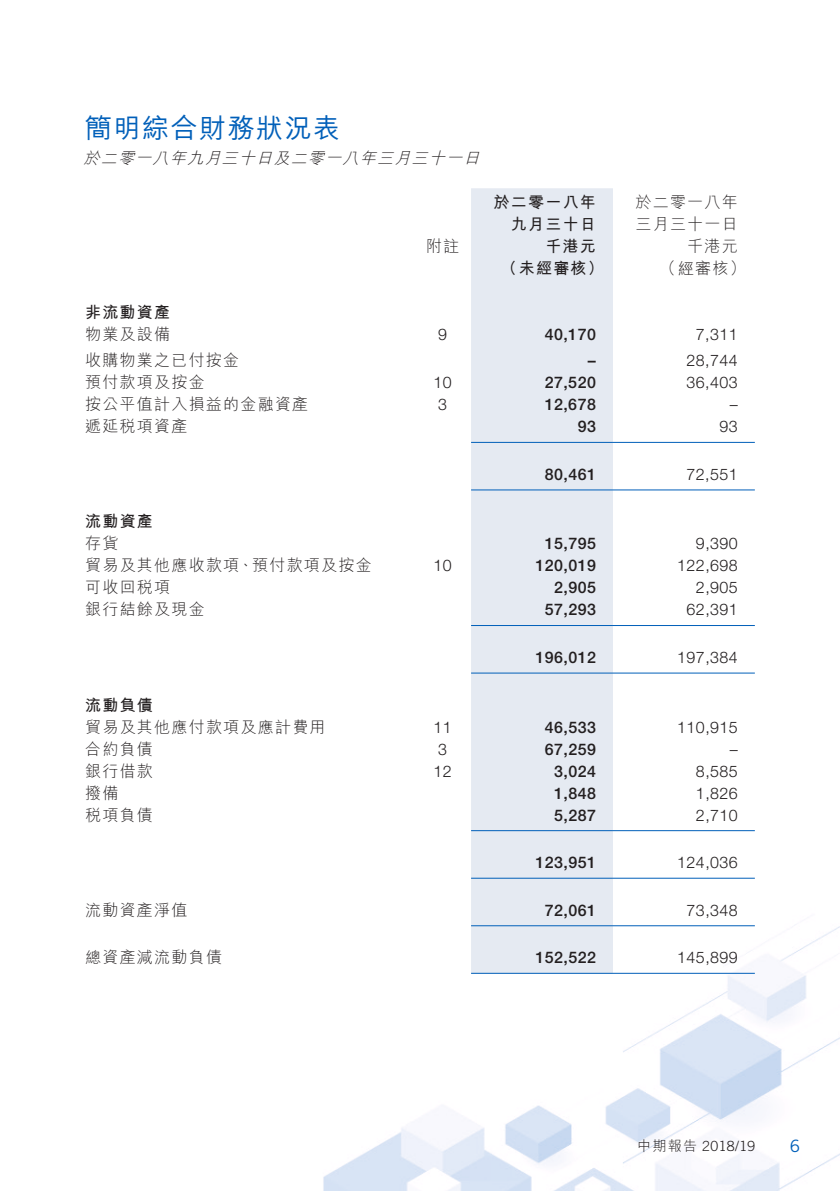
<style>
.page{position:relative;width:840px;height:1191px;background:#fff}
.page>*{position:absolute;margin:0;border:0;box-sizing:border-box;transform-origin:0 0}
.t1{font:500 27px "M Hei HK";letter-spacing:.055em;color:#005fb9}
.t2{font:17px "Trade Gothic LT Std";color:#005fb9}
.t3{font:300 16px/22px "M Hei HK";letter-spacing:.08em;color:#231f20;text-align:right}
.t4{font:300 16px "Helvetica Neue LT Std";letter-spacing:.03em;color:#231f20}
.t5{font:500 16px "Helvetica Neue LT Std";letter-spacing:.03em;color:#231f20}
.t6{font:700 16px/22px "M Hei HK";letter-spacing:.08em;color:#231f20;text-align:right}
.t7{font:italic 300 16px "M Hei HK";color:#231f20}
.t8{font:300 14px "Trade Gothic LT Std";letter-spacing:.035em;color:#231f20}
.s1{font-family:"M Hei HK"}
</style>
<div class="page">
<img style="left:323px;top:188px;width:516px;height:1003px">
<div style="left:471px;top:188px;width:141px;height:784px;background:#e5eaf2"></div>
<hr style="left:471px;top:442px;width:141px;height:1px;background:#005fb9">
<hr style="left:612px;top:442px;width:142px;height:1px;background:#005fb9">
<hr style="left:471px;top:489px;width:141px;height:1px;background:#005fb9">
<hr style="left:612px;top:489px;width:142px;height:1px;background:#005fb9">
<hr style="left:471px;top:625px;width:141px;height:1px;background:#005fb9">
<hr style="left:612px;top:625px;width:142px;height:1px;background:#005fb9">
<hr style="left:471px;top:672px;width:141px;height:1px;background:#005fb9">
<hr style="left:612px;top:672px;width:142px;height:1px;background:#005fb9">
<hr style="left:471px;top:830px;width:141px;height:1px;background:#005fb9">
<hr style="left:612px;top:830px;width:142px;height:1px;background:#005fb9">
<hr style="left:471px;top:877px;width:141px;height:1px;background:#005fb9">
<hr style="left:612px;top:877px;width:142px;height:1px;background:#005fb9">
<hr style="left:471px;top:925px;width:141px;height:1px;background:#005fb9">
<hr style="left:612px;top:925px;width:142px;height:1px;background:#005fb9">
<hr style="left:471px;top:972px;width:141px;height:1px;background:#005fb9">
<hr style="left:612px;top:972px;width:142px;height:1px;background:#005fb9">
<h1 class="t1" style="left:85px;top:108px;width:256px">簡明綜合財務狀況表</h1>
<p class="t7" style="left:83px;top:149px;width:401px">於二零一八年九月三十日及二零一八年三月三十一日</p>
<p class="t3" style="left:426px;top:235px;width:35px">附註</p>
<p class="t6" style="left:493px;top:190px;width:104px">於二零一八年九月三十日</p>
<p class="t3" style="left:635px;top:191px;width:104px">於二零一八年三月三十一日千港元</p>
<p class="t6" style="left:545px;top:234px;width:52px">千港元</p>
<p class="t6" style="left:500px;top:256px;width:105px">（未經審核）</p>
<p class="t3" style="left:659px;top:257px;width:87px">（經審核(</p>
<p class="t6" style="left:85px;top:300px;width:86px">非流動資產</p>
<p class="t3" style="left:85px;top:323px;width:86px">物業及設備</p>
<p class="t4" style="left:438px;top:325px;width:10px">9</p>
<p class="t5" style="left:544px;top:325px;width:53px">40,170</p>
<p class="t4" style="left:695px;top:325px;width:43px">7,311</p>
<p class="t3" style="left:85px;top:349px;width:155px">收購物業之已付按金</p>
<p class="t5" style="left:587px;top:351px;width:9px">–</p>
<p class="t4" style="left:686px;top:351px;width:53px">28,744</p>
<p class="t3" style="left:85px;top:371px;width:121px">預付款項及按金</p>
<p class="t4" style="left:433px;top:373px;width:20px">10</p>
<p class="t5" style="left:544px;top:373px;width:53px">27,520</p>
<p class="t4" style="left:686px;top:373px;width:53px">36,403</p>
<p class="t3" style="left:85px;top:393px;width:224px">按公平值計入損益的金融資產</p>
<p class="t4" style="left:438px;top:395px;width:10px">3</p>
<p class="t5" style="left:544px;top:395px;width:53px">12,678</p>
<p class="t4" style="left:729px;top:395px;width:9px">–</p>
<p class="t3" style="left:85px;top:415px;width:104px">遞延稅項資產</p>
<p class="t5" style="left:577px;top:417px;width:20px">93</p>
<p class="t4" style="left:719px;top:417px;width:20px">93</p>
<p class="t5" style="left:544px;top:464px;width:53px">80,461</p>
<p class="t4" style="left:686px;top:464px;width:53px">72,551</p>
<p class="t6" style="left:85px;top:509px;width:69px">流動資產</p>
<p class="t3" style="left:85px;top:532px;width:35px">存貨</p>
<p class="t5" style="left:544px;top:534px;width:53px">15,795</p>
<p class="t4" style="left:695px;top:534px;width:43px">9,390</p>
<p class="t3" style="left:85px;top:554px;width:288px">貿易及其他應收款項、預付款項及按金</p>
<p class="t4" style="left:433px;top:556px;width:20px">10</p>
<p class="t5" style="left:535px;top:556px;width:62px">120,019</p>
<p class="t4" style="left:677px;top:556px;width:62px">122,698</p>
<p class="t3" style="left:85px;top:576px;width:86px">可收回稅項</p>
<p class="t5" style="left:553px;top:578px;width:43px">2,905</p>
<p class="t4" style="left:695px;top:578px;width:43px">2,905</p>
<p class="t3" style="left:85px;top:598px;width:121px">銀行結餘及現金</p>
<p class="t5" style="left:544px;top:600px;width:53px">57,293</p>
<p class="t4" style="left:686px;top:600px;width:53px">62,391</p>
<p class="t5" style="left:535px;top:648px;width:62px">196,012</p>
<p class="t4" style="left:677px;top:647px;width:62px">197,384</p>
<p class="t6" style="left:85px;top:692px;width:69px">流動負債</p>
<p class="t3" style="left:85px;top:715px;width:242px">貿易及其他應付款項及應計費用</p>
<p class="t4" style="left:433px;top:717px;width:20px">11</p>
<p class="t5" style="left:544px;top:717px;width:53px">46,533</p>
<p class="t4" style="left:677px;top:717px;width:62px">110,915</p>
<p class="t3" style="left:85px;top:737px;width:69px">合約負債</p>
<p class="t4" style="left:438px;top:739px;width:10px">3</p>
<p class="t5" style="left:544px;top:739px;width:53px">67,259</p>
<p class="t4" style="left:729px;top:739px;width:9px">–</p>
<p class="t3" style="left:85px;top:759px;width:69px">銀行借款</p>
<p class="t4" style="left:433px;top:761px;width:20px">12</p>
<p class="t5" style="left:553px;top:761px;width:43px">3,024</p>
<p class="t4" style="left:695px;top:761px;width:43px">8,585</p>
<p class="t3" style="left:85px;top:781px;width:35px">撥備</p>
<p class="t5" style="left:553px;top:783px;width:43px">1,848</p>
<p class="t4" style="left:695px;top:783px;width:43px">1,826</p>
<p class="t3" style="left:85px;top:803px;width:69px">稅項負債</p>
<p class="t5" style="left:553px;top:805px;width:43px">5,287</p>
<p class="t4" style="left:695px;top:805px;width:43px">2,710</p>
<p class="t5" style="left:535px;top:853px;width:62px">123,951</p>
<p class="t4" style="left:677px;top:852px;width:62px">124,036</p>
<p class="t3" style="left:85px;top:898px;width:104px">流動資產淨值</p>
<p class="t5" style="left:544px;top:900px;width:53px">72,061</p>
<p class="t4" style="left:686px;top:900px;width:53px">73,348</p>
<p class="t3" style="left:85px;top:946px;width:138px">總資產減流動負債</p>
<p class="t5" style="left:535px;top:948px;width:62px">152,522</p>
<p class="t4" style="left:677px;top:947px;width:62px">145,899</p>
<p class="t8" style="left:637px;top:1138px;width:119px"><span class="s1">中期報告</span> 2018/19</p>
<p class="t2" style="left:789px;top:1135px;width:12px">6</p>
</div>
